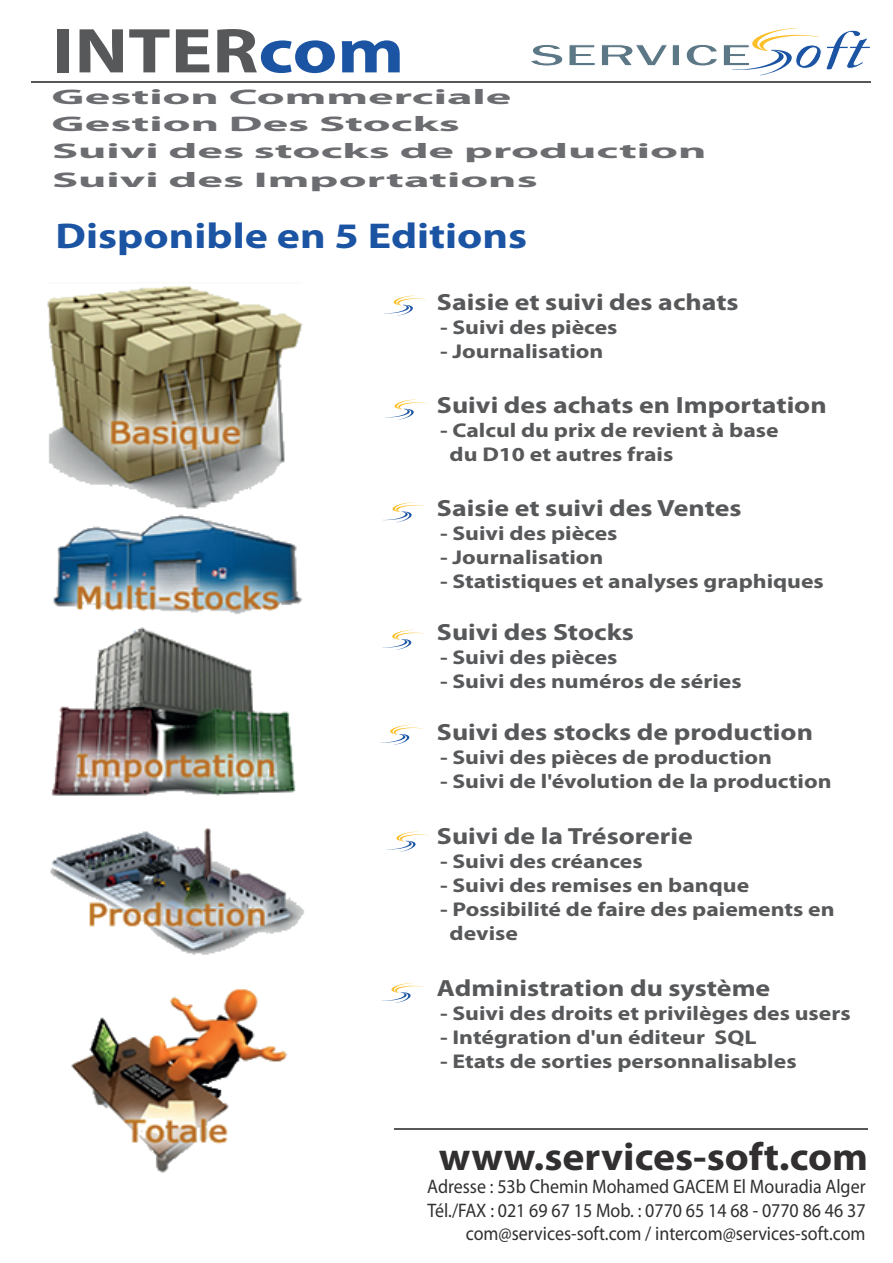
<style>
.page{position:relative;width:893px;height:1263px;background:#fff}
.page>*{position:absolute;margin:0;border:0;box-sizing:border-box;transform-origin:0 0}
.t1{font:700 63.9px "Myriad Pro";color:#57585a;scale:1.22 1}
.t2{font:700 39.3px "Myriad Pro";color:#312f30;scale:1.06 1}
.t3{font:700 36px "Myriad Pro";color:#1b54a3;scale:1.22 1}
.t4{font:700 23.4px "Myriad Pro";color:#57585a;scale:1.19 1}
.t5{font:700 21.15px/26.7px "Myriad Pro";color:#6c6d70;scale:2.29 1}
.t6{font:700 19.95px/24px "Myriad Pro";color:#57585a;scale:1.19 1}
.t7{font:19.65px/23.5px "Myriad Pro";color:#312f30;text-align:right;scale:.92 1}
.s1{color:#1b54a3}
</style>
<div class="page">
<svg style="left:531px;top:44px;width:136px;height:22px"></svg>
<div style="left:672px;top:44px;width:8px;height:22px;background:#5c7785;border:1px solid #fff"></div>
<svg style="left:686px;top:28px;width:185px;height:47px"></svg>
<svg style="left:382px;top:983px;width:42px;height:20px"></svg>
<svg style="left:387px;top:831px;width:42px;height:21px"></svg>
<svg style="left:380px;top:725px;width:43px;height:20px"></svg>
<svg style="left:382px;top:630px;width:43px;height:20px"></svg>
<svg style="left:383px;top:502px;width:42px;height:20px"></svg>
<svg style="left:385px;top:399px;width:42px;height:21px"></svg>
<svg style="left:384px;top:295px;width:42px;height:21px"></svg>
<hr style="left:32px;top:81px;width:839px;height:1px;background:#57585a">
<hr style="left:395px;top:1128px;width:473px;height:2px;background:#57585a">
<img style="left:47px;top:286px;width:257px;height:887px">
<h1 class="t1" style="left:52px;top:9px;width:290px">INTER<span class="s1">com</span></h1>
<p class="t5" style="left:52px;top:83px;width:288px">Gestion Commerciale<br>Gestion Des Stocks<br>Suivi des stocks de production</p>
<p class="t5" style="left:52px;top:165px;width:214px">Suivi des Importations</p>
<h3 class="t3" style="left:56px;top:212px;width:388px">Disponible en 5 Editions</h3>
<p class="t4" style="left:437px;top:287px;width:255px">Saisie et suivi des achats</p>
<p class="t6" style="left:440px;top:315px;width:151px">- Suivi des pièces</p>
<p class="t6" style="left:440px;top:339px;width:139px">- Journalisation</p>
<p class="t4" style="left:437px;top:390px;width:329px">Suivi des achats en Importation</p>
<p class="t6" style="left:450px;top:418px;width:278px;text-indent:-10px">- Calcul du prix de revient à base du D10 et autres frais</p>
<p class="t4" style="left:437px;top:493px;width:257px">Saisie et suivi des Ventes</p>
<p class="t6" style="left:440px;top:520px;width:151px">- Suivi des pièces</p>
<p class="t6" style="left:440px;top:544px;width:139px">- Journalisation</p>
<p class="t6" style="left:440px;top:568px;width:324px">- Statistiques et analyses graphiques</p>
<p class="t4" style="left:437px;top:617px;width:167px">Suivi des Stocks</p>
<p class="t6" style="left:440px;top:644px;width:151px">- Suivi des pièces</p>
<p class="t6" style="left:440px;top:668px;width:255px">- Suivi des numéros de séries</p>
<p class="t4" style="left:437px;top:717px;width:317px">Suivi des stocks de production</p>
<p class="t6" style="left:440px;top:744px;width:281px">- Suivi des pièces de production</p>
<p class="t6" style="left:440px;top:768px;width:331px">- Suivi de l'évolution de la production</p>
<p class="t4" style="left:437px;top:821px;width:217px">Suivi de la Trésorerie</p>
<p class="t6" style="left:440px;top:849px;width:172px">- Suivi des créances</p>
<p class="t6" style="left:440px;top:873px;width:261px">- Suivi des remises en banque</p>
<p class="t6" style="left:450px;top:897px;width:325px;text-indent:-10px">- Possibilité de faire des paiements en devise</p>
<p class="t4" style="left:437px;top:973px;width:282px">Administration du système</p>
<p class="t6" style="left:440px;top:1001px;width:347px">- Suivi des droits et privilèges des users</p>
<p class="t6" style="left:440px;top:1025px;width:267px">- Intégration d'un éditeur SQL</p>
<p class="t6" style="left:440px;top:1049px;width:301px">- Etats de sorties personnalisables</p>
<h2 class="t2" style="left:439px;top:1131px;width:406px">www.services-soft.com</h2>
<p class="t7" style="left:427px;top:1175px;width:478px">Adresse : 53b Chemin Mohamed GACEM El Mouradia Alger<br>Tél./FAX : 021 69 67 15 Mob. : 0770 65 14 68 - 0770 86 46 37 com@services-soft.com / intercom@services-soft.com</p>
</div>
